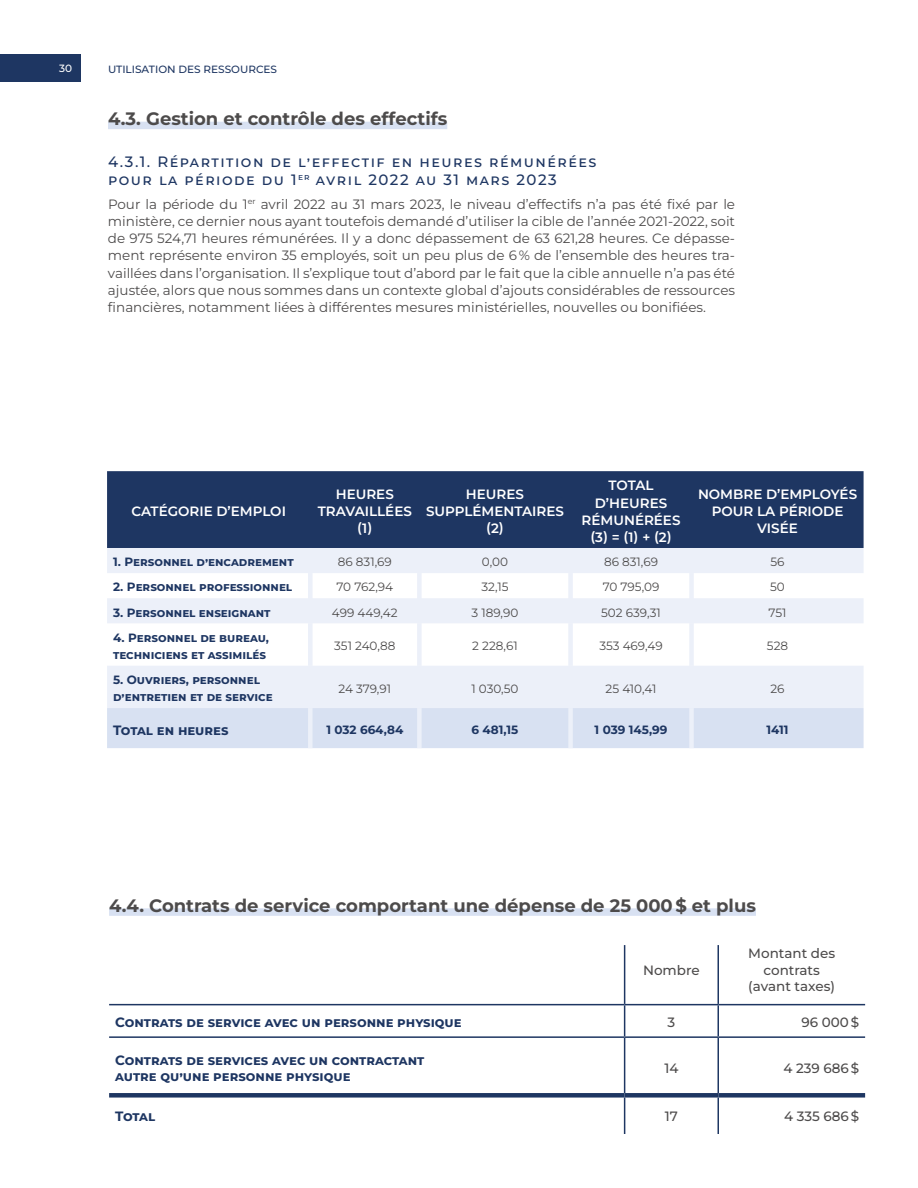
<style>
.page{position:relative;width:918px;height:1188px;background:#fff}
.page>*{position:absolute;margin:0;border:0;box-sizing:border-box;transform-origin:0 0}
.t1{font:700 18px "Montserrat";color:#4d4b4b}
.t2{font:500 15px/18px "Montserrat";letter-spacing:.1em;color:#1e3662}
.t3{font:13.5px/17.2px "Montserrat";color:#4d4b4b;text-align:justify}
.t4{font:600 13.5px/17.2px "Montserrat";color:#fff;text-align:center}
.t5{font:700 13.5px/16.5px "Montserrat";letter-spacing:.015em;color:#1e3662}
.t6{font:500 13.5px/16.5px "Montserrat";color:#4d4b4b;text-align:center}
.t7{font:700 12px/17.2px "Montserrat";color:#1e3662}
.t8{font:12px "Montserrat";color:#4d4b4b}
.t9{font:500 10.5px "Montserrat";color:#1e3662}
.t10{font:500 10.5px "Montserrat";color:#fff}
</style>
<div class="page">
<div style="left:0;top:54px;width:81px;height:27px;background:#1e3662"></div>
<div style="left:109px;top:908px;width:647px;height:8px;background:#d8e1f2"></div>
<hr style="left:624px;top:945px;width:1px;height:59px;background:#1e3662">
<hr style="left:718px;top:945px;width:1px;height:59px;background:#1e3662">
<hr style="left:109px;top:1004px;width:516px;height:1px;background:#1e3662">
<hr style="left:625px;top:1004px;width:93px;height:1px;background:#1e3662">
<hr style="left:624px;top:1005px;width:1px;height:31px;background:#1e3662">
<hr style="left:718px;top:1004px;width:147px;height:1px;background:#1e3662">
<hr style="left:718px;top:1005px;width:1px;height:31px;background:#1e3662">
<hr style="left:109px;top:1036px;width:516px;height:2px;background:#1e3662">
<hr style="left:625px;top:1036px;width:93px;height:2px;background:#1e3662">
<hr style="left:624px;top:1038px;width:1px;height:55px;background:#1e3662">
<hr style="left:718px;top:1036px;width:147px;height:2px;background:#1e3662">
<hr style="left:718px;top:1038px;width:1px;height:55px;background:#1e3662">
<hr style="left:624px;top:1098px;width:1px;height:36px;background:#1e3662">
<hr style="left:718px;top:1098px;width:1px;height:36px;background:#1e3662">
<div style="left:109px;top:1093px;width:516px;height:5px;background:#1e3662"></div>
<div style="left:625px;top:1093px;width:93px;height:5px;background:#1e3662"></div>
<div style="left:718px;top:1093px;width:147px;height:5px;background:#1e3662"></div>
<div style="left:108px;top:122px;width:339px;height:7px;background:#d8e1f2"></div>
<div style="left:107px;top:471px;width:757px;height:77px;background:#1e3662"></div>
<svg style="left:107px;top:548px;width:757px;height:160px;fill:#ecf0f9"></svg>
<div style="left:107px;top:708px;width:757px;height:40px;background:#d8e1f2"></div>
<div style="left:308px;top:548px;width:5px;height:25px;background:#ecf0f9"></div>
<div style="left:417px;top:548px;width:5px;height:25px;background:#ecf0f9"></div>
<div style="left:568px;top:548px;width:5px;height:25px;background:#ecf0f9"></div>
<div style="left:689px;top:548px;width:5px;height:25px;background:#ecf0f9"></div>
<div style="left:308px;top:573px;width:5px;height:25px;background:#ecf0f9"></div>
<div style="left:417px;top:573px;width:5px;height:25px;background:#ecf0f9"></div>
<div style="left:568px;top:573px;width:5px;height:25px;background:#ecf0f9"></div>
<div style="left:689px;top:573px;width:5px;height:25px;background:#ecf0f9"></div>
<div style="left:308px;top:598px;width:5px;height:25px;background:#ecf0f9"></div>
<div style="left:417px;top:598px;width:5px;height:25px;background:#ecf0f9"></div>
<div style="left:568px;top:598px;width:5px;height:25px;background:#ecf0f9"></div>
<div style="left:689px;top:598px;width:5px;height:25px;background:#ecf0f9"></div>
<div style="left:308px;top:623px;width:5px;height:43px;background:#ecf0f9"></div>
<div style="left:417px;top:623px;width:5px;height:43px;background:#ecf0f9"></div>
<div style="left:568px;top:623px;width:5px;height:43px;background:#ecf0f9"></div>
<div style="left:689px;top:623px;width:5px;height:43px;background:#ecf0f9"></div>
<div style="left:308px;top:666px;width:5px;height:42px;background:#ecf0f9"></div>
<div style="left:417px;top:666px;width:5px;height:42px;background:#ecf0f9"></div>
<div style="left:568px;top:666px;width:5px;height:42px;background:#ecf0f9"></div>
<div style="left:689px;top:666px;width:5px;height:42px;background:#ecf0f9"></div>
<div style="left:308px;top:708px;width:5px;height:40px;background:#ecf0f9"></div>
<div style="left:417px;top:708px;width:5px;height:40px;background:#ecf0f9"></div>
<div style="left:568px;top:708px;width:5px;height:40px;background:#ecf0f9"></div>
<div style="left:689px;top:708px;width:5px;height:40px;background:#ecf0f9"></div>
<p class="t10" style="left:59px;top:61px;width:15px">30</p>
<p class="t9" style="left:108px;top:62px;width:171px">UTILISATION DES RESSOURCES</p>
<h1 class="t1" style="left:108px;top:107px;width:341px">4.3. Gestion et contrôle des effectifs</h1>
<p class="t2" style="left:108px;top:152px;width:490px">4.3.1. Répartition de l’effectif en heures rémunérées pour la période du 1<sup>er</sup> avril 2022 au 31 mars 2023</p>
<p class="t3" style="left:108px;top:195px;width:629px">Pour la période du 1<sup>er</sup> avril 2022 au 31 mars 2023, le niveau d’effectifs n’a pas été fixé par le ministère, ce dernier nous ayant toutefois demandé d’utiliser la cible de l’année 2021-2022, soit de 975 524,71 heures rémunérées. Il y a donc dépassement de 63 621,28 heures. Ce dépasse&shy;ment représente environ 35 employés, soit un peu plus de 6 % de l’ensemble des heures tra&shy;vaillées dans l’organisation. Il s’explique tout d’abord par le fait que la cible annuelle n’a pas été ajustée, alors que nous sommes dans un contexte global d’ajouts considérables de ressources financières, notamment liées à différentes mesures ministérielles, nouvelles ou bonifiées.</p>
<p class="t4" style="left:131px;top:502px;width:156px">CATÉGORIE D’EMPLOI</p>
<p class="t4" style="left:318px;top:485px;width:96px">HEURES<br>TRAVAILLÉES (1)</p>
<p class="t4" style="left:426px;top:485px;width:139px">HEURES<br>SUPPLÉMENTAIRES (2)</p>
<p class="t4" style="left:582px;top:476px;width:100px">TOTAL<br>D’HEURES<br>RÉMUNÉRÉES (3) = (1) + (2)</p>
<p class="t4" style="left:698px;top:485px;width:161px">NOMBRE D’EMPLOYÉS<br>POUR LA PÉRIODE<br>VISÉE</p>
<p class="t7" style="left:113px;top:553px;width:181px">1. Personnel d’encadrement</p>
<p class="t8" style="left:338px;top:554px;width:55px">86 831,69</p>
<p class="t8" style="left:482px;top:554px;width:28px">0,00</p>
<p class="t8" style="left:604px;top:554px;width:55px">86 831,69</p>
<p class="t8" style="left:771px;top:554px;width:16px">56</p>
<p class="t7" style="left:113px;top:578px;width:178px">2. Personnel professionnel</p>
<p class="t8" style="left:336px;top:579px;width:58px">70 762,94</p>
<p class="t8" style="left:481px;top:579px;width:29px">32,15</p>
<p class="t8" style="left:603px;top:579px;width:58px">70 795,09</p>
<p class="t8" style="left:770px;top:579px;width:16px">50</p>
<p class="t7" style="left:113px;top:603px;width:158px">3. Personnel enseignant</p>
<p class="t8" style="left:332px;top:604px;width:67px">499 449,42</p>
<p class="t8" style="left:472px;top:604px;width:48px">3 189,90</p>
<p class="t8" style="left:601px;top:604px;width:61px">502 639,31</p>
<p class="t8" style="left:769px;top:604px;width:19px">751</p>
<p class="t7" style="left:113px;top:629px;width:157px">4. Personnel de bureau, techniciens et assimilés</p>
<p class="t8" style="left:334px;top:638px;width:63px">351 240,88</p>
<p class="t8" style="left:472px;top:638px;width:47px">2 228,61</p>
<p class="t8" style="left:599px;top:638px;width:65px">353 469,49</p>
<p class="t8" style="left:767px;top:638px;width:23px">528</p>
<p class="t7" style="left:113px;top:671px;width:161px">5. Ouvriers, personnel d’entretien et de service</p>
<p class="t8" style="left:338px;top:680px;width:54px">24 379,91</p>
<p class="t8" style="left:471px;top:680px;width:49px">1 030,50</p>
<p class="t8" style="left:606px;top:680px;width:52px">25 410,41</p>
<p class="t8" style="left:770px;top:680px;width:16px">26</p>
<p class="t5" style="left:113px;top:721px;width:117px">Total en heures</p>
<p class="t7" style="left:326px;top:721px;width:78px">1 032 664,84</p>
<p class="t7" style="left:472px;top:721px;width:48px">6 481,15</p>
<p class="t7" style="left:595px;top:721px;width:74px">1 039 145,99</p>
<p class="t7" style="left:767px;top:721px;width:24px">1411</p>
<h1 class="t1" style="left:109px;top:894px;width:648px">4.4. Contrats de service comportant une dépense de 25 000 $ et plus</h1>
<p class="t6" style="left:643px;top:961px;width:58px">Nombre</p>
<p class="t6" style="left:748px;top:945px;width:88px">Montant des contrats (avant taxes)</p>
<p class="t5" style="left:115px;top:1014px;width:348px">Contrats de service avec un personne physique</p>
<p class="t6" style="left:668px;top:1014px;width:9px">3</p>
<p class="t6" style="left:802px;top:1014px;width:59px">96 000 $</p>
<p class="t5" style="left:115px;top:1051px;width:310px">Contrats de services avec un contractant autre qu’une personne physique</p>
<p class="t6" style="left:664px;top:1059px;width:16px">14</p>
<p class="t6" style="left:783px;top:1059px;width:77px">4 239 686 $</p>
<p class="t5" style="left:115px;top:1108px;width:38px">Total</p>
<p class="t6" style="left:665px;top:1108px;width:15px">17</p>
<p class="t6" style="left:784px;top:1108px;width:76px">4 335 686 $</p>
</div>
